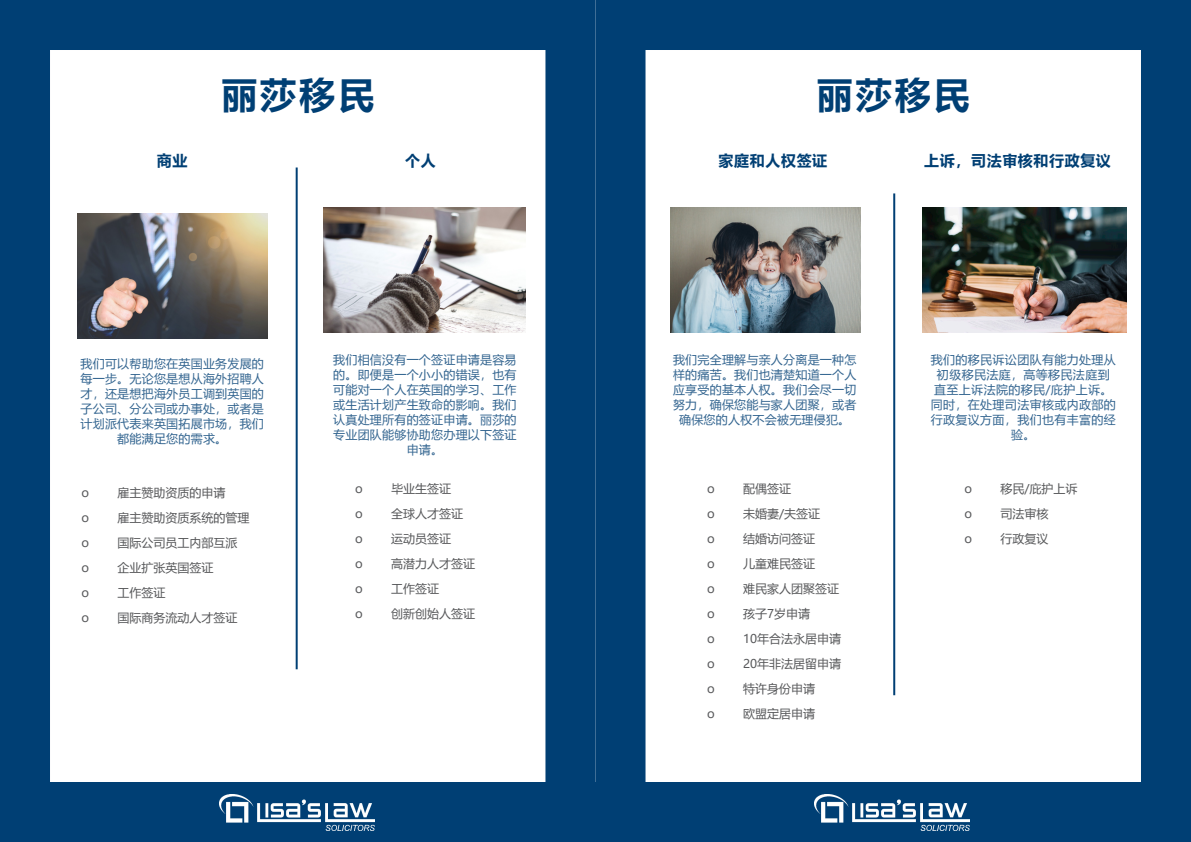
<style>
.page{position:relative;width:1191px;height:842px;background:#fff}
.page>*{position:absolute;margin:0;border:0;box-sizing:border-box;transform-origin:0 0}
.t1{font:700 36px "Microsoft Ya Hei UI";letter-spacing:.08em;color:#003f74}
.t2{font:700 15px "Microsoft Ya Hei UI";letter-spacing:.04em;color:#003f74}
.t3{font:12px/15px "Microsoft Ya Hei UI";letter-spacing:.02em;color:#336590;text-align:center}
.t4{font:12px "Microsoft Ya Hei UI";color:#57585a}
</style>
<div class="page">
<img style="left:78px;top:213px;width:189px;height:126px">
<img style="left:324px;top:208px;width:202px;height:125px">
<hr style="left:296px;top:167px;width:2px;height:502px;background:#003f74">
<div style="left:0;top:0;width:595px;height:842px;border:50px solid #003f74"></div>
<div style="left:0;top:782px;width:595px;height:60px;background:#003f74"></div>
<img style="left:219px;top:794px;width:155px;height:36px">
<img style="left:671px;top:208px;width:189px;height:125px">
<img style="left:922px;top:208px;width:204px;height:125px">
<hr style="left:893px;top:193px;width:2px;height:502px;background:#003f74">
<div style="left:595px;top:0;width:596px;height:842px;border:50px solid #003f74"></div>
<div style="left:595px;top:782px;width:596px;height:60px;background:#003f74"></div>
<img style="left:815px;top:794px;width:154px;height:36px">
<p class="t1" style="left:221px;top:70px;width:154px">丽莎移民</p>
<p class="t2" style="left:157px;top:150px;width:32px">商业</p>
<p class="t2" style="left:405px;top:150px;width:32px">个人</p>
<p class="t3" style="left:81px;top:356px;width:185px">我们可以帮助您在英国业务发展的每一步。无论您是想从海外招聘人才，还是想把海外员工调到英国的子公司、分公司或办事处，或者是计划派代表来英国拓展市场，我们都能满足您的需求。</p>
<p class="t3" style="left:333px;top:352px;width:185px">我们相信没有一个签证申请是容易的。即便是一个小小的错误，也有可能对一个人在英国的学习、工作或生活计划产生致命的影响。我们认真处理所有的签证申请。丽莎的专业团队能够协助您办理以下签证申请。</p>
<p class="t4" style="left:81px;top:484px;width:9px">o</p>
<p class="t4" style="left:117px;top:484px;width:109px">雇主赞助资质的申请</p>
<p class="t4" style="left:81px;top:509px;width:9px">o</p>
<p class="t4" style="left:117px;top:509px;width:133px">雇主赞助资质系统的管理</p>
<p class="t4" style="left:81px;top:534px;width:9px">o</p>
<p class="t4" style="left:117px;top:534px;width:121px">国际公司员工内部互派</p>
<p class="t4" style="left:81px;top:559px;width:9px">o</p>
<p class="t4" style="left:117px;top:559px;width:97px">企业扩张英国签证</p>
<p class="t4" style="left:81px;top:584px;width:9px">o</p>
<p class="t4" style="left:117px;top:584px;width:49px">工作签证</p>
<p class="t4" style="left:81px;top:609px;width:9px">o</p>
<p class="t4" style="left:117px;top:609px;width:121px">国际商务流动人才签证</p>
<p class="t4" style="left:355px;top:480px;width:9px">o</p>
<p class="t4" style="left:391px;top:480px;width:61px">毕业生签证</p>
<p class="t4" style="left:355px;top:505px;width:9px">o</p>
<p class="t4" style="left:391px;top:505px;width:73px">全球人才签证</p>
<p class="t4" style="left:355px;top:530px;width:9px">o</p>
<p class="t4" style="left:391px;top:530px;width:61px">运动员签证</p>
<p class="t4" style="left:355px;top:555px;width:9px">o</p>
<p class="t4" style="left:391px;top:555px;width:85px">高潜力人才签证</p>
<p class="t4" style="left:355px;top:580px;width:9px">o</p>
<p class="t4" style="left:391px;top:580px;width:49px">工作签证</p>
<p class="t4" style="left:355px;top:605px;width:9px">o</p>
<p class="t4" style="left:391px;top:605px;width:85px">创新创始人签证</p>
<p class="t1" style="left:817px;top:70px;width:154px">丽莎移民</p>
<p class="t2" style="left:718px;top:150px;width:110px">家庭和人权签证</p>
<p class="t2" style="left:924px;top:150px;width:188px">上诉，司法审核和行政复议</p>
<p class="t3" style="left:673px;top:352px;width:185px">我们完全理解与亲人分离是一种怎样的痛苦。我们也清楚知道一个人应享受的基本人权。我们会尽一切努力，确保您能与家人团聚，或者确保您的人权不会被无理侵犯。</p>
<p class="t3" style="left:930px;top:352px;width:187px">我们的移民诉讼团队有能力处理从初级移民法庭，高等移民法庭到直至上诉法院的移民/庇护上诉。同时，在处理司法审核或内政部的行政复议方面，我们也有丰富的经验。</p>
<p class="t4" style="left:707px;top:480px;width:9px">o</p>
<p class="t4" style="left:743px;top:480px;width:49px">配偶签证</p>
<p class="t4" style="left:707px;top:505px;width:9px">o</p>
<p class="t4" style="left:743px;top:505px;width:79px">未婚妻/夫签证</p>
<p class="t4" style="left:707px;top:530px;width:9px">o</p>
<p class="t4" style="left:743px;top:530px;width:73px">结婚访问签证</p>
<p class="t4" style="left:707px;top:555px;width:9px">o</p>
<p class="t4" style="left:743px;top:555px;width:73px">儿童难民签证</p>
<p class="t4" style="left:707px;top:580px;width:9px">o</p>
<p class="t4" style="left:743px;top:580px;width:97px">难民家人团聚签证</p>
<p class="t4" style="left:707px;top:605px;width:9px">o</p>
<p class="t4" style="left:743px;top:605px;width:69px">孩子7岁申请</p>
<p class="t4" style="left:707px;top:630px;width:9px">o</p>
<p class="t4" style="left:743px;top:630px;width:100px">10年合法永居申请</p>
<p class="t4" style="left:707px;top:655px;width:9px">o</p>
<p class="t4" style="left:743px;top:655px;width:100px">20年非法居留申请</p>
<p class="t4" style="left:707px;top:680px;width:9px">o</p>
<p class="t4" style="left:743px;top:680px;width:73px">特许身份申请</p>
<p class="t4" style="left:707px;top:705px;width:9px">o</p>
<p class="t4" style="left:743px;top:705px;width:73px">欧盟定居申请</p>
<p class="t4" style="left:964px;top:480px;width:9px">o</p>
<p class="t4" style="left:1000px;top:480px;width:79px">移民/庇护上诉</p>
<p class="t4" style="left:964px;top:505px;width:9px">o</p>
<p class="t4" style="left:1000px;top:505px;width:49px">司法审核</p>
<p class="t4" style="left:964px;top:530px;width:9px">o</p>
<p class="t4" style="left:1000px;top:530px;width:49px">行政复议</p>
</div>
